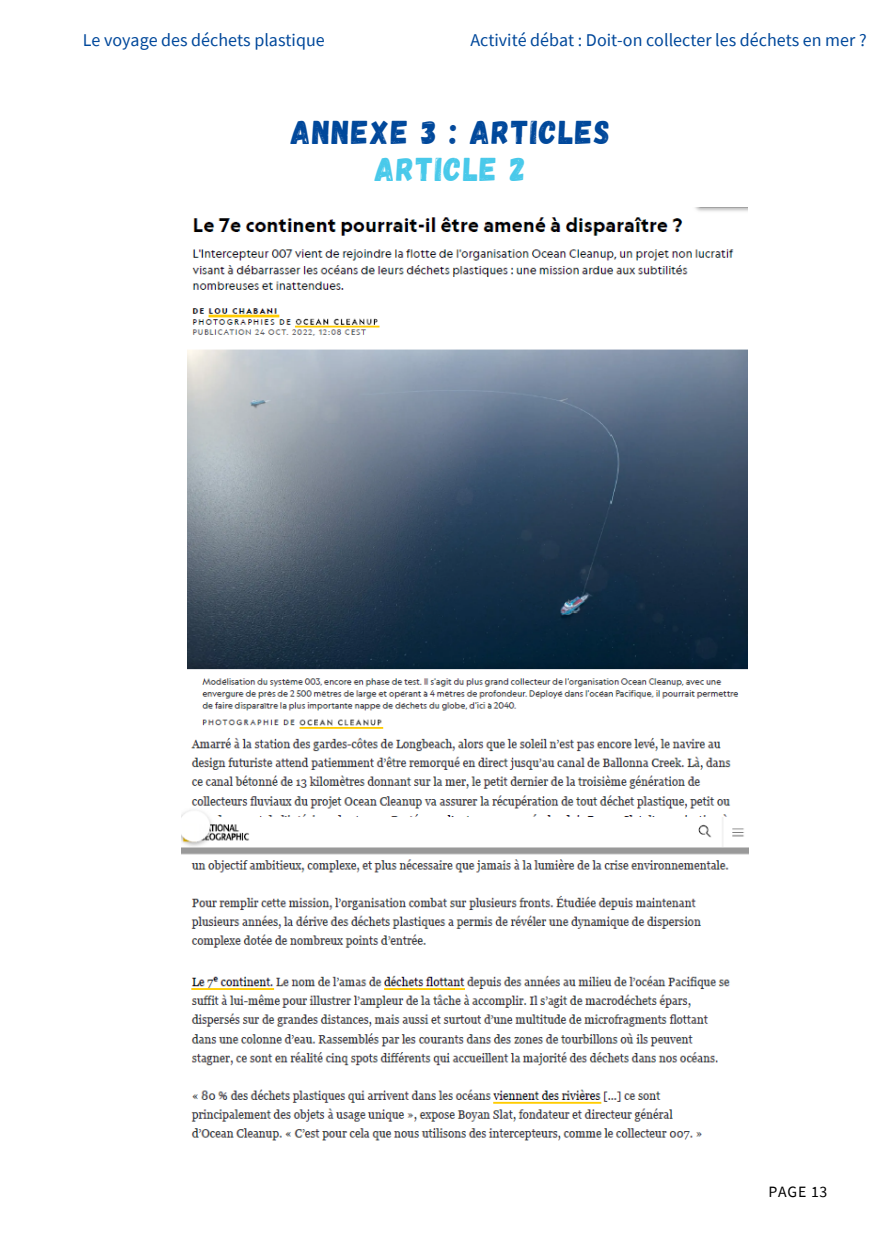
<style>
.page{position:relative;width:893px;height:1250px;background:#fff}
.page>*{position:absolute;margin:0;border:0;box-sizing:border-box;transform-origin:0 0}
.t1{font:33px "Gagalin";letter-spacing:.05em;color:#00489b}
.t2{font:33px "Gagalin";letter-spacing:.05em;color:#49c9ea}
.t3{font:18px "Source Sans Pro";color:#00489b}
.t4{font:15.75px "Source Sans Pro";letter-spacing:.05em;color:#000}
</style>
<div class="page">
<img style="left:188px;top:208px;width:559px;height:521px">
<img style="left:181px;top:737px;width:567px;height:404px">
<p class="t3" style="left:83px;top:28px;width:243px">Le voyage des déchets plastique</p>
<p class="t3" style="left:470px;top:28px;width:398px">Activité débat : Doit-on collecter les déchets en mer ?</p>
<p class="t1" style="left:291px;top:110px;width:320px">ANNEXE 3 : ARTICLES</p>
<p class="t2" style="left:375px;top:148px;width:152px">ARTICLE 2</p>
<p class="t4" style="left:768px;top:1181px;width:61px">PAGE 13</p>
</div>
